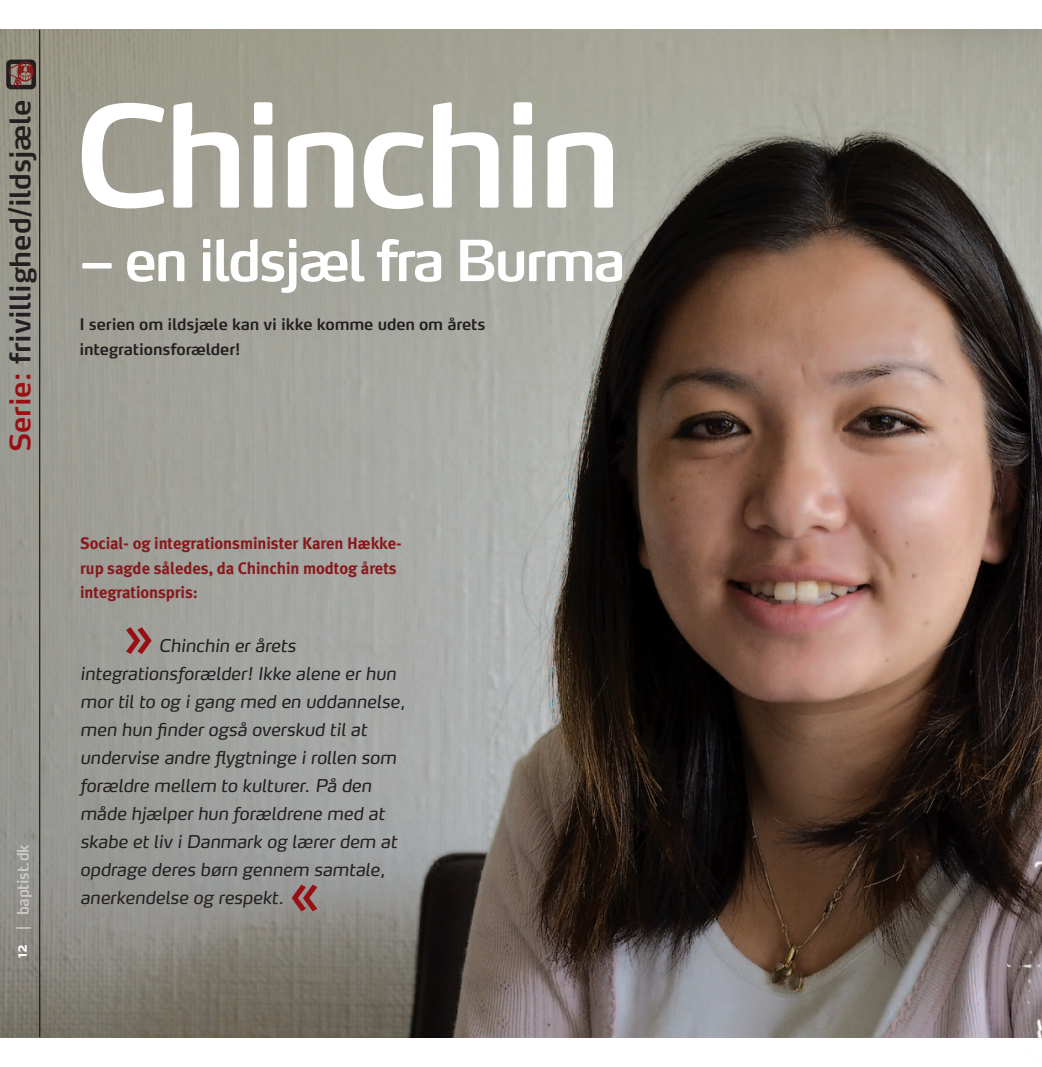
<style>
.page{position:relative;width:1042px;height:1067px;background:#fff}
.page>*{position:absolute;margin:0;border:0;box-sizing:border-box;transform-origin:0 0}
.Rubrik_38{font:600 140px "Max OT";letter-spacing:-.05em;color:#fff}
.Rubrik_38-2{font:600 56px "Max OT";letter-spacing:-.05em;color:#fff}
.Citat{font:600 52.5px "Max OT";color:#990f13}
.Manchet{font:600 28px "Max OT";letter-spacing:-.01em;color:#231f20}
.Citat-2{font:italic 17.5px/28px "Max OT";letter-spacing:-.005em;color:#231f20}
.Mellemrubrik_9_14{font:700 16.62px/24.5px "Meta Plus";letter-spacing:-.005em;color:#88181b}
.Manchet-2{font:600 15.75px/24.5px "Max OT";letter-spacing:-.01em;color:#231f20}
.Manchet-3{font:600 15.75px "Max OT";letter-spacing:-.02em;color:#fff;scale:.93 1}
.s1{color:#990f13}
</style>
<div class="page">
<img style="left:0;top:30px;width:984px;height:1007px">
<img style="left:984px;top:30px;width:58px;height:1008px">
<hr style="left:39px;top:30px;width:1px;height:1007px;background:#231f20">
<div style="left:6px;top:60px;width:30px;height:29px;border:4px solid #231f20;border-radius:3px"></div>
<svg style="left:9px;top:62px;width:25px;height:26px"></svg>
<p class="Manchet" style="left:2px;top:452px;width:354px;rotate:-90deg"><span class="s1">Serie:</span> frivillighed/ildsjæle</p>
<p class="Manchet-3" style="left:13px;top:930px;width:94px;rotate:-90deg">| baptist.dk</p>
<p class="Manchet-3" style="left:11px;top:957px;width:16px;rotate:-90deg">12</p>
<p class="Rubrik_38" style="left:73px;top:66px;width:551px">Chinchin</p>
<p class="Rubrik_38-2" style="left:79px;top:224px;width:548px">– en ildsjæl fra Burma</p>
<p class="Manchet-2" style="left:79px;top:312px;width:408px">I serien om ildsjæle kan vi ikke komme uden om årets integrationsforælder!</p>
<p class="Mellemrubrik_9_14" style="left:80px;top:531px;width:323px">Social- og integrationsminister Karen Hække&shy;rup sagde således, da Chinchin modtog årets integrationspris:</p>
<p class="Citat" style="left:123px;top:602px;width:32px">»</p>
<p class="Citat-2" style="left:80px;top:631px;width:327px;text-indent:79px">Chinchin er årets integrationsforælder! Ikke alene er hun mor til to og i gang med en uddannelse, men hun finder også overskud til at undervise andre flygtninge i rollen som forældre mellem to kulturer. På den måde hjælper hun forældrene med at skabe et liv i Danmark og lærer dem at opdrage deres børn gennem samtale, anerkendelse og respekt.</p>
<p class="Citat" style="left:289px;top:860px;width:32px">«</p>
</div>
